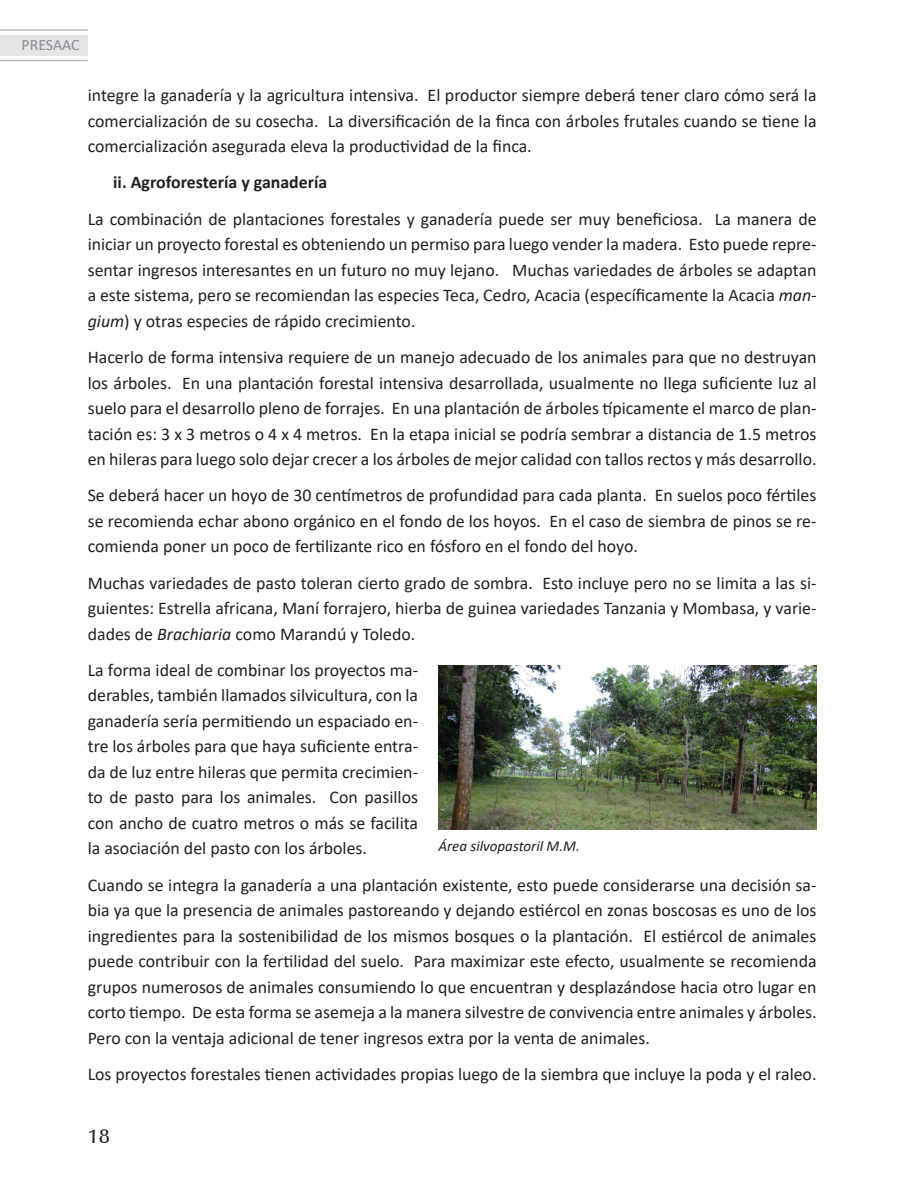
<style>
.page{position:relative;width:918px;height:1188px;background:#fff}
.page>*{position:absolute;margin:0;border:0;box-sizing:border-box;transform-origin:0 0}
.t1{font:600 20.4px "Zapf Humanist 601 BT";color:#231f20}
.t2{font:17.85px/25.5px "Calibri";color:#231f20;text-align:justify}
.t3{font:700 17.85px "Calibri";color:#231f20}
.t4{font:15.75px "Calibri";letter-spacing:-.005em;color:#8b8d90}
.BODY_TEXT_FINAL{font:italic 15px "Calibri";color:#231f20}
.s1{font-style:italic}
</style>
<div class="page">
<div style="left:0;top:35px;width:88px;height:20px;background:#e4e5e7"></div>
<hr style="left:0;top:29px;width:88px;height:2px;background:#b8b9bc">
<hr style="left:0;top:60px;width:88px;height:1px;background:#b8b9bc">
<img style="left:438px;top:665px;width:379px;height:164px">
<p class="t4" style="left:22px;top:34px;width:60px">PRESAAC</p>
<p class="t2" style="left:88px;top:82px;width:730px">integre la ganadería y la agricultura intensiva. El productor siempre deberá tener claro cómo será la comercialización de su cosecha. La diversificación de la finca con árboles frutales cuando se tiene la comercialización asegurada eleva la productividad de la finca.</p>
<p class="t3" style="left:113px;top:170px;width:216px">ii. Agroforestería y ganadería</p>
<p class="t2" style="left:88px;top:206px;width:730px">La combinación de plantaciones forestales y ganadería puede ser muy beneficiosa. La manera de iniciar un proyecto forestal es obteniendo un permiso para luego vender la madera. Esto puede repre&shy;sentar ingresos interesantes en un futuro no muy lejano. Muchas variedades de árboles se adaptan a este sistema, pero se recomiendan las especies Teca, Cedro, Acacia (específicamente la Acacia <span class="s1">man&shy;gium</span>) y otras especies de rápido crecimiento.</p>
<p class="t2" style="left:88px;top:344px;width:730px">Hacerlo de forma intensiva requiere de un manejo adecuado de los animales para que no destruyan los árboles. En una plantación forestal intensiva desarrollada, usualmente no llega suficiente luz al suelo para el desarrollo pleno de forrajes. En una plantación de árboles típicamente el marco de plan&shy;tación es: 3 x 3 metros o 4 x 4 metros. En la etapa inicial se podría sembrar a distancia de 1.5 metros en hileras para luego solo dejar crecer a los árboles de mejor calidad con tallos rectos y más desarrollo.</p>
<p class="t2" style="left:88px;top:482px;width:730px">Se deberá hacer un hoyo de 30 centímetros de profundidad para cada planta. En suelos poco fértiles se recomienda echar abono orgánico en el fondo de los hoyos. En el caso de siembra de pinos se re&shy;comienda poner un poco de fertilizante rico en fósforo en el fondo del hoyo.</p>
<p class="t2" style="left:88px;top:570px;width:730px">Muchas variedades de pasto toleran cierto grado de sombra. Esto incluye pero no se limita a las si&shy;guientes: Estrella africana, Maní forrajero, hierba de guinea variedades Tanzania y Mombasa, y varie&shy;dades de <span class="s1">Brachiaria</span> como Marandú y Toledo.</p>
<p class="t2" style="left:88px;top:657px;width:332px">La forma ideal de combinar los proyectos ma&shy;derables, también llamados silvicultura, con la ganadería sería permitiendo un espaciado en&shy;tre los árboles para que haya suficiente entra&shy;da de luz entre hileras que permita crecimien&shy;to de pasto para los animales. Con pasillos con ancho de cuatro metros o más se facilita la asociación del pasto con los árboles.</p>
<p class="t2" style="left:88px;top:872px;width:730px">Cuando se integra la ganadería a una plantación existente, esto puede considerarse una decisión sa&shy;bia ya que la presencia de animales pastoreando y dejando estiércol en zonas boscosas es uno de los ingredientes para la sostenibilidad de los mismos bosques o la plantación. El estiércol de animales puede contribuir con la fertilidad del suelo. Para maximizar este efecto, usualmente se recomienda grupos numerosos de animales consumiendo lo que encuentran y desplazándose hacia otro lugar en corto tiempo. De esta forma se asemeja a la manera silvestre de convivencia entre animales y árboles.<br>Pero con la ventaja adicional de tener ingresos extra por la venta de animales.</p>
<p class="t2" style="left:88px;top:1061px;width:730px">Los proyectos forestales tienen actividades propias luego de la siembra que incluye la poda y el raleo.</p>
<p class="BODY_TEXT_FINAL" style="left:438px;top:836px;width:143px">Área silvopastoril M.M.</p>
<p class="t1" style="left:88px;top:1123px;width:24px">18</p>
</div>
